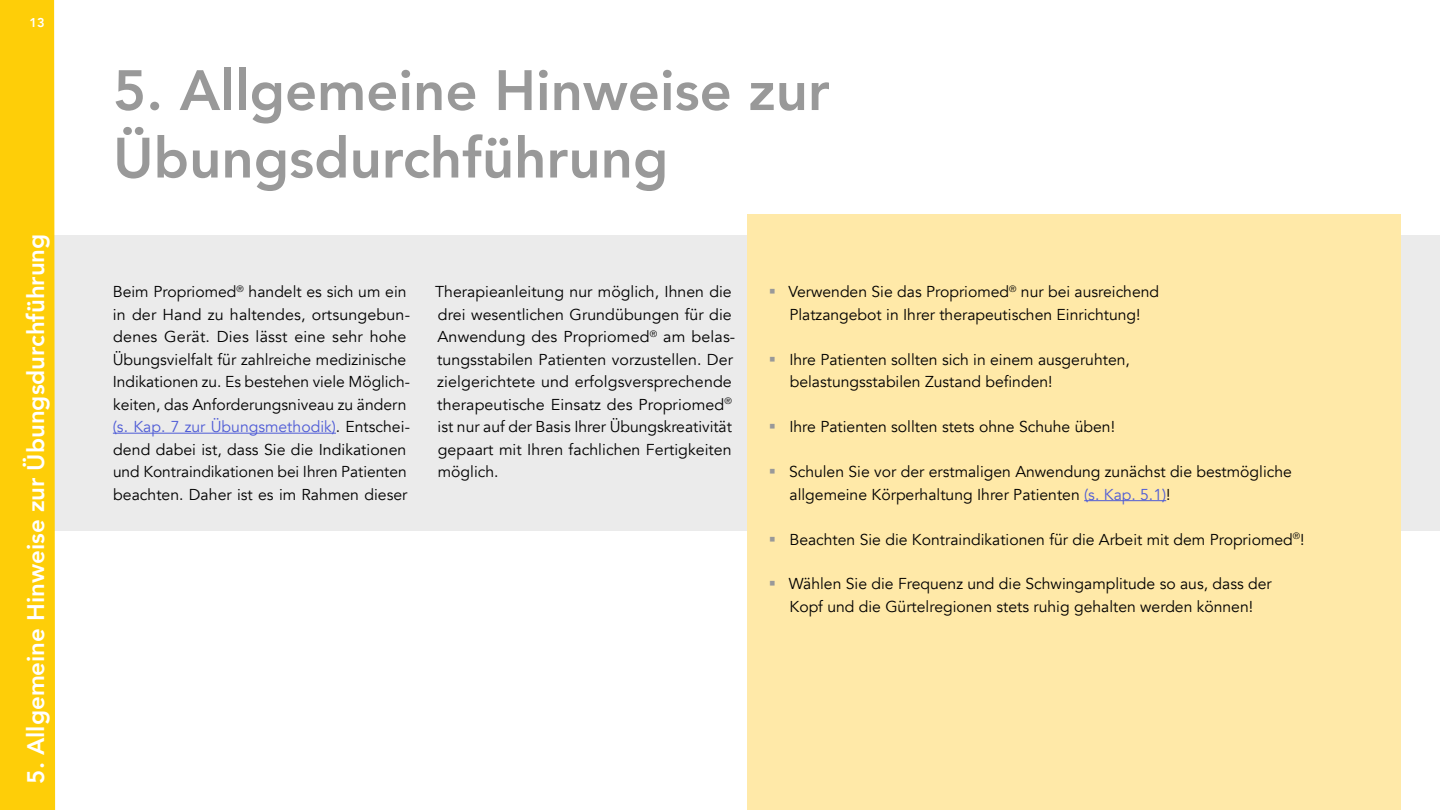
<style>
.page{position:relative;width:1440px;height:810px;background:#fff}
.page>*{position:absolute;margin:0;border:0;box-sizing:border-box;transform-origin:0 0}
.t1{font:800 56.25px/67.5px "Avenir LT Com";color:#999}
.t2{font:800 24px "Avenir LT Com";color:#fff}
.t3{font:15.75px/22.5px "Avenir LT Com";color:#000}
.t4{font:800 12.75px "Avenir LT Com";color:#fff}
.s1{color:#4f5cd6}
</style>
<div class="page">
<div style="left:0;top:236px;width:1440px;height:295px;background:#ebebeb"></div>
<hr style="left:113px;top:433px;width:223px;height:1px;background:#4f5cd6">
<div style="left:748px;top:214px;width:653px;height:596px;background:#ffe9a8"></div>
<hr style="left:1084px;top:500px;width:82px;height:1px;background:#4f5cd6">
<div style="left:0;top:0;width:55px;height:810px;background:#fece08"></div>
<p class="t4" style="left:29px;top:15px;width:17px">13</p>
<h2 class="t2" style="left:22px;top:784px;width:551px;rotate:-90deg">5. Allgemeine Hinweise zur Übungsdurchführung</h2>
<h1 class="t1" style="left:113px;top:57px;width:718px">5. Allgemeine Hinweise zur<br>Übungsdurchführung</h1>
<p class="t3" style="left:113px;top:281px;width:299px">Beim Propriomed<sup>®</sup> handelt es sich um ein in der Hand zu haltendes, ortsungebun&shy;denes Gerät. Dies lässt eine sehr hohe Übungsvielfalt für zahlreiche medizinische Indikationen zu. Es bestehen viele Möglich&shy;keiten, das Anforderungsniveau zu ändern <span class="s1">(s. Kap. 7 zur Übungsmethodik)</span>. Entschei&shy;dend dabei ist, dass Sie die Indikationen und Kontraindikationen bei Ihren Patienten beachten. Daher ist es im Rahmen dieser</p>
<p class="t3" style="left:788px;top:281px;width:372px">Verwenden Sie das Propriomed<sup>®</sup> nur bei ausreichend<br>Platzangebot in Ihrer therapeutischen Einrichtung!</p>
<p class="t3" style="left:435px;top:281px;width:302px">Therapieanleitung nur möglich, Ihnen die drei wesentlichen Grundübungen für die Anwendung des Propriomed<sup>®</sup> am belas&shy;tungsstabilen Patienten vorzustellen. Der zielgerichtete und erfolgsversprechende therapeutische Einsatz des Propriomed<sup>® </sup>ist nur auf der Basis Ihrer Übungskreativität gepaart mit Ihren fachlichen Fertigkeiten möglich.</p>
<p class="t3" style="left:789px;top:348px;width:342px">Ihre Patienten sollten sich in einem ausgeruhten, belastungsstabilen Zustand befinden!</p>
<p class="t3" style="left:789px;top:416px;width:327px">Ihre Patienten sollten stets ohne Schuhe üben!</p>
<p class="t3" style="left:789px;top:461px;width:504px">Schulen Sie vor der erstmaligen Anwendung zunächst die bestmögliche allgemeine Körperhaltung Ihrer Patienten <span class="s1">(s. Kap. 5.1)</span>!</p>
<p class="t3" style="left:789px;top:528px;width:517px">Beachten Sie die Kontraindikationen für die Arbeit mit dem Propriomed<sup>®</sup>!</p>
<p class="t3" style="left:789px;top:573px;width:484px">Wählen Sie die Frequenz und die Schwingamplitude so aus, dass der<br>Kopf und die Gürtelregionen stets ruhig gehalten werden können!</p>
</div>
